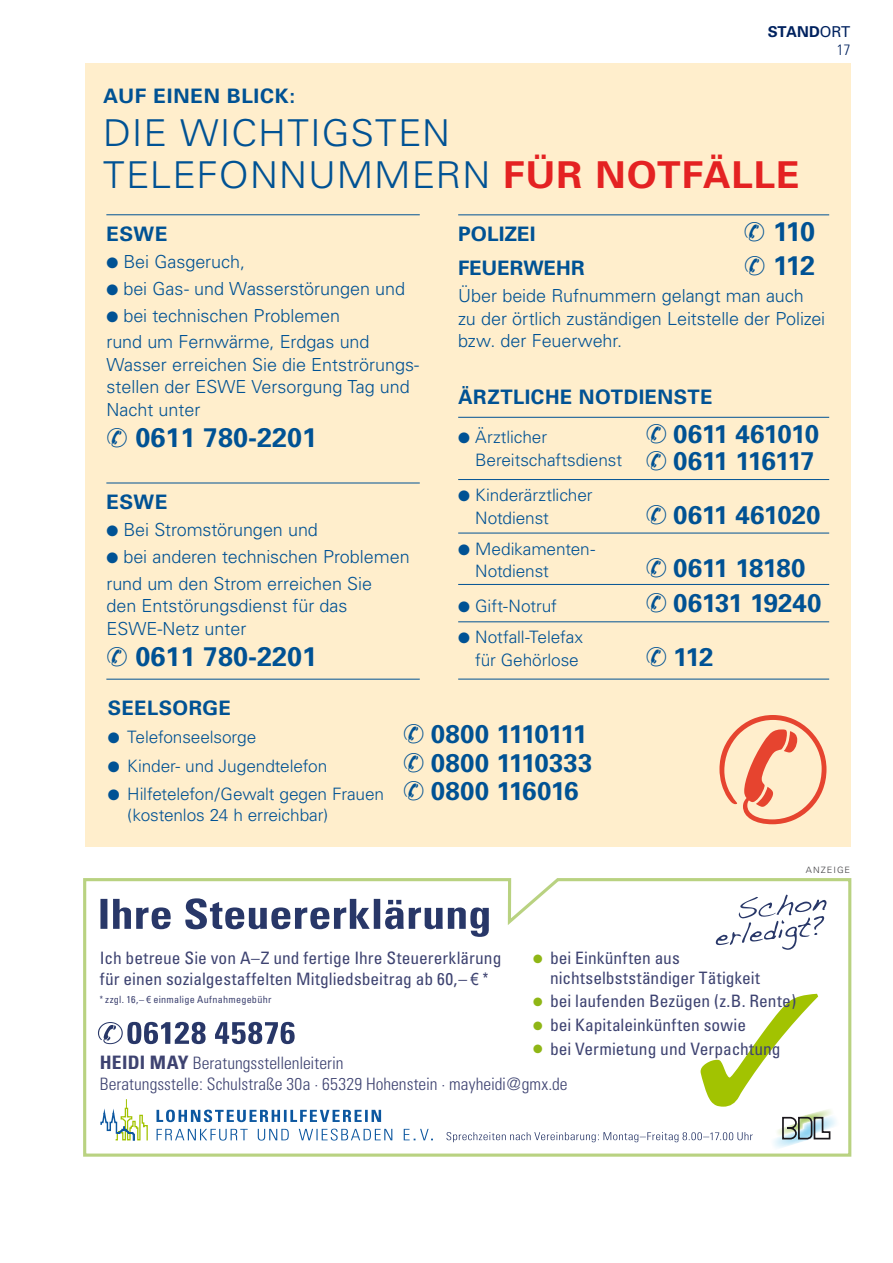
<style>
.page{position:relative;width:893px;height:1263px;background:#fff}
.page>*{position:absolute;margin:0;border:0;box-sizing:border-box;transform-origin:0 0}
.t1{font:300 37.05px/42px "Univers";letter-spacing:.025em;color:#005294;scale:1.04 1}
.t2{font:700 27px "Univers";color:#005294}
.t3{font:700 25.65px "Univers";letter-spacing:-.03em;color:#005294}
.t4{font:700 25.65px "Univers";color:#005294}
.t5{font:700 19.95px "Univers";letter-spacing:.03em;color:#005294}
.t6{font:700 19.95px "Univers";letter-spacing:.03em;color:#005294;scale:1.04 1}
.t7{font:300 18px/22.5px "Univers";letter-spacing:-.005em;color:#005294}
.t8{font:300 17.1px/22.5px "Univers";letter-spacing:-.01em;color:#005294}
.t9{font:condensed 17.1px/21px "Univers";color:#3e4371}
.t10{font:300 condensed 17.1px/21px "Univers";color:#3e4371}
.t11{font:700 15px/18px "Univers";letter-spacing:-.005em;color:#00225f;text-align:right}
.t12{font:condensed 10.05px "Univers";letter-spacing:.025em;color:#3e4371}
.t13{font:300 8.7px "Univers";color:#3e3d40;scale:1.05 1}
.s1{font-weight:400}
.s2{font-weight:300;font-stretch:condensed}
.s3{font-weight:700;color:#e42222}
.s4{font-weight:700;font-size:25.65px}
.s5{font-family:"Arial Narrow";font-stretch:normal}
.s6{color:#8fb616}
.s7{font-weight:700;font-size:18.6px}
</style>
<div class="page">
<div style="left:85px;top:64px;width:765px;height:783px;background:#fec"></div>
<hr style="left:458px;top:214px;width:371px;height:1px;background:#005294">
<hr style="left:458px;top:417px;width:371px;height:1px;background:#005294">
<hr style="left:458px;top:479px;width:371px;height:1px;background:#005294">
<hr style="left:458px;top:533px;width:371px;height:1px;background:#005294">
<hr style="left:458px;top:584px;width:371px;height:1px;background:#005294">
<hr style="left:458px;top:621px;width:371px;height:1px;background:#005294">
<hr style="left:458px;top:679px;width:371px;height:1px;background:#005294">
<svg style="left:719px;top:715px;width:107px;height:109px"></svg>
<hr style="left:106px;top:214px;width:314px;height:1px;background:#005294">
<hr style="left:106px;top:483px;width:314px;height:1px;background:#005294">
<hr style="left:106px;top:679px;width:314px;height:1px;background:#005294">
<svg style="left:83px;top:878px;width:769px;height:279px"></svg>
<svg style="left:100px;top:1099px;width:48px;height:43px"></svg>
<svg style="left:157px;top:1128px;width:276px;height:12px"></svg>
<svg style="left:157px;top:1109px;width:224px;height:13px"></svg>
<svg style="left:716px;top:894px;width:110px;height:56px"></svg>
<svg style="left:100px;top:898px;width:389px;height:39px"></svg>
<svg style="left:98px;top:1022px;width:197px;height:22px"></svg>
<svg style="left:446px;top:994px;width:395px;height:158px"></svg>
<p class="t11" style="left:768px;top:23px;width:84px">STAND<span class="s1">ORT<br></span><span class="s2">17</span></p>
<p class="t6" style="left:103px;top:84px;width:186px">AUF EINEN BLICK:</p>
<h1 class="t1" style="left:103px;top:112px;width:671px">Die wichtigsten<br>Telefonnumm ern <span class="s3">FÜR NOTFÄLLE</span></h1>
<p class="t6" style="left:106px;top:222px;width:44px">ESWE</p>
<p class="t7" style="left:106px;top:250px;width:140px">● Bei Gasgeruch,</p>
<p class="t7" style="left:106px;top:277px;width:300px">● bei Gas- und Wasserstörungen und</p>
<p class="t7" style="left:106px;top:302px;width:265px;line-height:26.7px">● bei technischen Problemen rund um Fernwärme, Erdgas und</p>
<p class="t7" style="left:106px;top:353px;width:314px">Wasser erreichen Sie die Entströrungs&shy;stellen der ESWE Versorgung Tag und<br>Nacht unter</p>
<h2 class="t2" style="left:106px;top:421px;width:212px">✆ 0611 780-2201</h2>
<p class="t6" style="left:106px;top:490px;width:44px">ESWE</p>
<p class="t7" style="left:106px;top:519px;width:213px">● Bei Stromstörungen und</p>
<p class="t7" style="left:106px;top:543px;width:305px;line-height:26.7px">● bei anderen technischen Problemen rund um den Strom erreichen Sie</p>
<p class="t7" style="left:106px;top:595px;width:243px">den Entstörungsdienst für das<br>ESWE-N etz unter</p>
<h2 class="t2" style="left:106px;top:640px;width:212px">✆ 0611 780-2201</h2>
<p class="t6" style="left:458px;top:222px;width:12px">POLIZEI</p>
<h2 class="t2" style="left:744px;top:215px;width:73px">✆ 110</h2>
<p class="t5" style="left:458px;top:256px;width:15px">FEUERWEHR</p>
<h2 class="t2" style="left:744px;top:249px;width:73px">✆ 112</h2>
<p class="t7" style="left:458px;top:284px;width:369px">Über beide Rufnummern gelangt man auch zu der örtlich zuständigen Leitstelle der Polizei bzw. der Feuerwehr.</p>
<p class="t5" style="left:458px;top:385px;width:214px">ÄRZTLICHE NOTDIENST</p>
<p class="t5" style="left:700px;top:385px;width:14px">E</p>
<p class="t8" style="left:458px;top:426px;width:90px">● Ärztlicher</p>
<h3 class="t3" style="left:646px;top:419px;width:175px">✆ 0611 461010</h3>
<p class="t8" style="left:475px;top:448px;width:341px">Bereitschaftsdienst ✆ <span class="s4">0611 116117</span></p>
<p class="t8" style="left:458px;top:484px;width:136px">● Kinderärztlicher<br>Notdienst</p>
<h3 class="t3" style="left:646px;top:499px;width:176px">✆ 0611 461020</h3>
<p class="t8" style="left:458px;top:537px;width:138px">● Medikamenten-<br>Notdienst</p>
<h3 class="t3" style="left:646px;top:553px;width:161px">✆ 0611 18180</h3>
<p class="t8" style="left:458px;top:595px;width:100px">● Gift-N otruf</p>
<h3 class="t3" style="left:646px;top:588px;width:177px">✆ 06131 19240</h3>
<p class="t8" style="left:458px;top:626px;width:126px;text-align:right">● N otfall-Telefax für Gehörlose</p>
<h3 class="t3" style="left:646px;top:641px;width:69px">✆ 112</h3>
<p class="t5" style="left:108px;top:696px;width:125px">SEELSORGE</p>
<p class="t8" style="left:108px;top:726px;width:150px">● Telefonseelsorge</p>
<h3 class="t3" style="left:403px;top:719px;width:185px">✆ 0800 1110111</h3>
<p class="t8" style="left:108px;top:754px;width:221px">● Kinder- und Jugendtelefon</p>
<h3 class="t4" style="left:403px;top:747px;width:191px">✆ 0800 1110333</h3>
<p class="t8" style="left:127px;top:783px;width:453px;line-height:21px;text-indent:-19px">● Hilfetelefon/Gewalt gegen Frauen ✆ <span class="s4">0800 116016 </span>(kostenlos 24 h erreichbar)</p>
<p class="t13" style="left:806px;top:864px;width:14px">ANZEIGE</p>
<p class="t9" style="left:100px;top:947px;width:403px">Ich betreue Sie von A–Z und fertige Ihre Steuererklärung für einen sozialgestaffelten Mitgliedsbeitrag ab 60,– <span class="s5">€ *</span></p>
<p class="t9" style="left:550px;top:948px;width:212px;line-height:19.5px;text-indent:-17px"><span class="s6">●</span> bei Einkünften aus nichtselbstständiger Tätigkeit</p>
<p class="t9" style="left:533px;top:990px;width:265px"><span class="s6">●</span> bei laufenden Bezügen (z.B. Rente)</p>
<p class="t9" style="left:533px;top:1014px;width:215px"><span class="s6">●</span> bei Kapitaleinkünften sowie</p>
<p class="t9" style="left:533px;top:1038px;width:249px"><span class="s6">●</span> bei Vermietung und Verpachtung</p>
<p class="t12" style="left:100px;top:992px;width:173px"><span class="s5">*</span> zzgl. 16,– <span class="s5">€</span> einmalige Aufnahmegebühr</p>
<p class="t10" style="left:100px;top:1053px;width:469px"><span class="s7">HEIDI MAY</span> Beratungsstellenleiterin<br>Beratungsstelle: Schulstraße 30a · 65329 Hohenstein · mayheidi@gmx.de</p>
</div>
